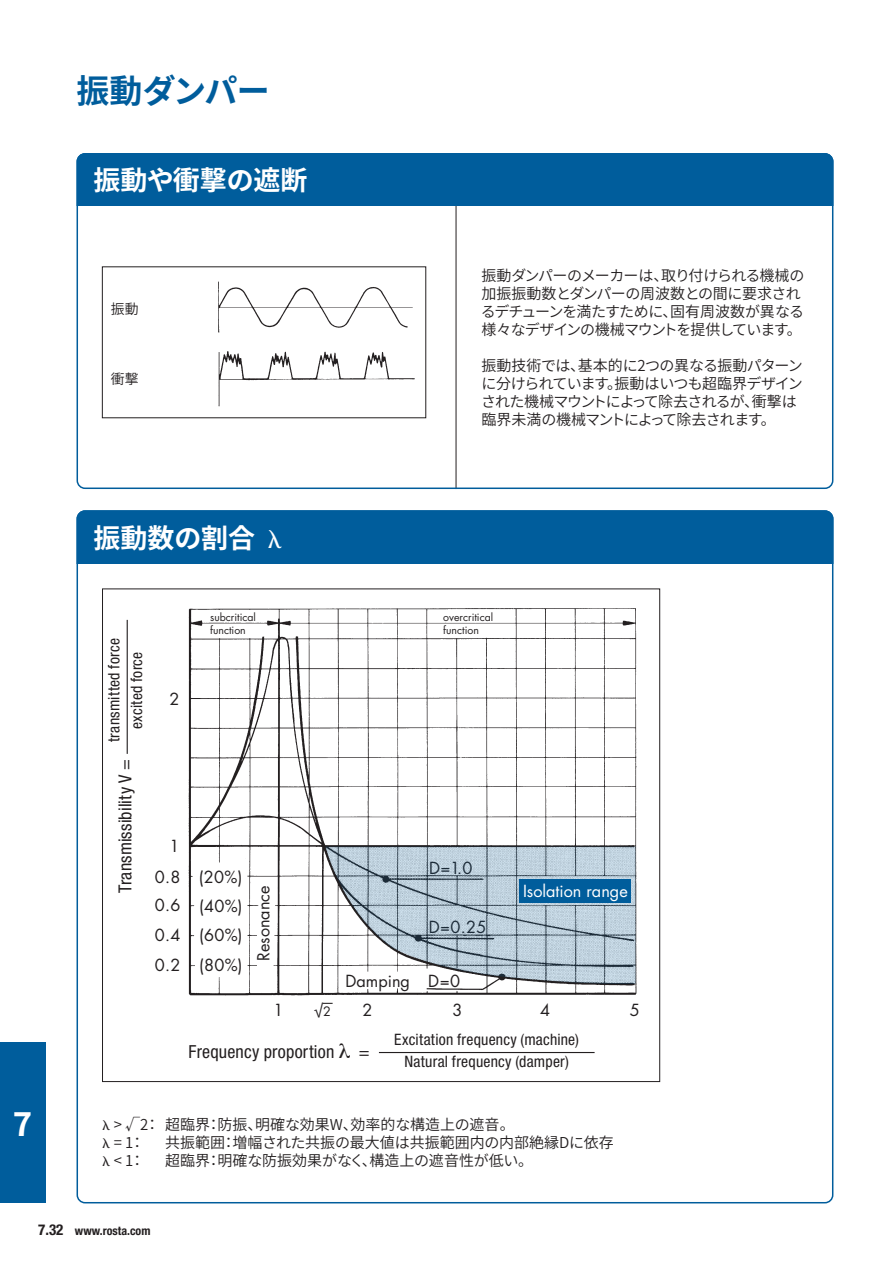
<style>
.page{position:relative;width:893px;height:1263px;background:#fff}
.page>*{position:absolute;margin:0;border:0;box-sizing:border-box;transform-origin:0 0}
.t1{font:700 33px "Source Han Sans JP";letter-spacing:-.015em;color:#005d9c}
.t2{font:700 33px "Source Han Sans JP";color:#fff}
.t3{font:700 27px "Source Han Sans JP";color:#fff}
.t4{font:condensed 18px "Helvetica Neue LT Pro";letter-spacing:.01em;color:#231f20}
.t5{font:16.2px/29.4px "Futura";color:#231f20;text-align:justify}
.t6{font:16.2px "Futura";color:#fff}
.t7{font:16.2px "Myriad Pro";color:#231f20}
.t8{font:condensed 15.75px/22.5px "Helvetica Neue LT Pro";letter-spacing:.015em;color:#231f20;text-align:center}
.t9{font:15px/18px "Source Han Sans JP";color:#231f20}
.t10{font:15px/18px "Source Han Sans JP";letter-spacing:-.05em;color:#231f20}
.t11{font:15px/18px "Source Han Sans JP";letter-spacing:-.04em;color:#231f20}
.t12{font:15px "Source Han Sans JP";letter-spacing:-.02em;color:#231f20}
.t13{font:13.8px "Source Han Sans JP";color:#231f20}
.t14{font:700 condensed 12px "Helvetica Neue LT Pro";color:#231f20}
.t15{font:10.5px/13.6px "Futura";color:#231f20}
.s1{font-family:"Mathematical Pi One";font-weight:400}
.s2{font-family:"Futura";font-size:12.6px}
.s3{font-family:"Mathematical Pi One"}
.s4{font-size:15px}
</style>
<div class="page">
<hr style="left:456px;top:153px;width:1px;height:336px;background:#231f20">
<div style="left:77px;top:510px;width:756px;height:53px;background:#005d9c"></div>
<div style="left:77px;top:153px;width:756px;height:53px;background:#005d9c"></div>
<div style="left:77px;top:153px;width:756px;height:336px;border:2px solid #005d9c;border-radius:8px"></div>
<div style="left:0;top:1042px;width:45px;height:161px;background:#005d9c"></div>
<img style="left:218px;top:281px;width:197px;height:126px">
<img style="left:188px;top:608px;width:449px;height:388px">
<svg style="left:325px;top:846px;width:311px;height:138px"></svg>
<div style="left:520px;top:879px;width:111px;height:23px;background:#005d9c"></div>
<hr style="left:127px;top:620px;width:1px;height:134px;background:#231f20">
<hr style="left:379px;top:1052px;width:216px;height:1px;background:#231f20">
<h1 class="t1" style="left:77px;top:72px;width:195px">振動ダンパー</h1>
<h2 class="t3" style="left:94px;top:165px;width:216px">振動や衝撃の遮断</h2>
<p class="t13" style="left:111px;top:301px;width:29px">振動</p>
<p class="t13" style="left:111px;top:371px;width:29px">衝撃</p>
<h2 class="t3" style="left:94px;top:522px;width:190px">振動数の割合 <span class="s1">l</span></h2>
<p class="t10" style="left:481px;top:266px;width:325px">振動ダンパーのメーカーは、取り付けられる機械の加振振動数とダンパーの周波数との間に要求されるデチューンを満たすために、固有周波数が異なる様々なデザインの機械マウントを提供しています。</p>
<p class="t11" style="left:481px;top:356px;width:323px">振動技術では、基本的に2つの異なる振動パターンに分けられています。振動はいつも超臨界デザインされた機械マウントによって除去されるが、衝撃は臨界未満の機械マントによって除去されます。</p>
<h1 class="t2" style="left:13px;top:1105px;width:21px">7</h1>
<p class="t8" style="left:103px;top:742px;width:106px;rotate:-90deg">transmitted force excited force</p>
<p class="t4" style="left:114px;top:893px;width:135px;rotate:-90deg">Transmissibility V =</p>
<p class="t5" style="left:170px;top:685px;width:12px">2</p>
<p class="t15" style="left:210px;top:610px;width:47px">subcritical function</p>
<p class="t15" style="left:443px;top:610px;width:51px">overcritical function</p>
<p class="t5" style="left:170px;top:831px;width:12px">1</p>
<p class="t5" style="left:155px;top:862px;width:27px">0.8</p>
<p class="t5" style="left:155px;top:890px;width:27px">0.6</p>
<p class="t5" style="left:155px;top:920px;width:27px">0.4</p>
<p class="t5" style="left:155px;top:950px;width:27px">0.2</p>
<p class="t5" style="left:199px;top:862px;width:45px">(20%) (40%) (60%) (80%)</p>
<p class="t5" style="left:249px;top:961px;width:77px;rotate:-90deg">Resonance</p>
<p class="t5" style="left:346px;top:966px;width:66px">Damping</p>
<p class="t5" style="left:429px;top:853px;width:45px">D=1.0</p>
<p class="t5" style="left:429px;top:913px;width:59px">D=0.25</p>
<p class="t5" style="left:428px;top:966px;width:33px">D=0</p>
<p class="t6" style="left:523px;top:880px;width:106px">Isolation range</p>
<p class="t5" style="left:273px;top:996px;width:12px">1</p>
<p class="t7" style="left:314px;top:1001px;width:19px">√<span class="s2">2</span></p>
<p class="t5" style="left:362px;top:996px;width:12px">2</p>
<p class="t5" style="left:452px;top:996px;width:12px">3</p>
<p class="t5" style="left:540px;top:996px;width:12px">4</p>
<p class="t5" style="left:630px;top:996px;width:12px">5</p>
<p class="t4" style="left:188px;top:1041px;width:147px">Frequency proportion</p>
<p class="t4" style="left:359px;top:1041px;width:12px">=</p>
<p class="t8" style="left:394px;top:1028px;width:186px">Excitation frequency (machine)<br>Natural frequency (damper)</p>
<p class="t9" style="left:102px;top:1116px;width:414px"><span class="s3">l</span> &gt; √2：超臨界：防振、明確な効果W、効率的な構造上の遮音。<span class="s3">l</span> = 1：</p>
<p class="t9" style="left:165px;top:1134px;width:450px">共振範囲：増幅された共振の最大値は共振範囲内の内部絶縁Dに依存</p>
<p class="t12" style="left:102px;top:1152px;width:44px"><span class="s3">l</span> &lt; 1：</p>
<p class="t9" style="left:165px;top:1152px;width:369px">超臨界：明確な防振効果がなく、構造上の遮音性が低い。</p>
<p class="t14" style="left:38px;top:1224px;width:114px"><span class="s4">7.32</span> www.rosta.com</p>
</div>
